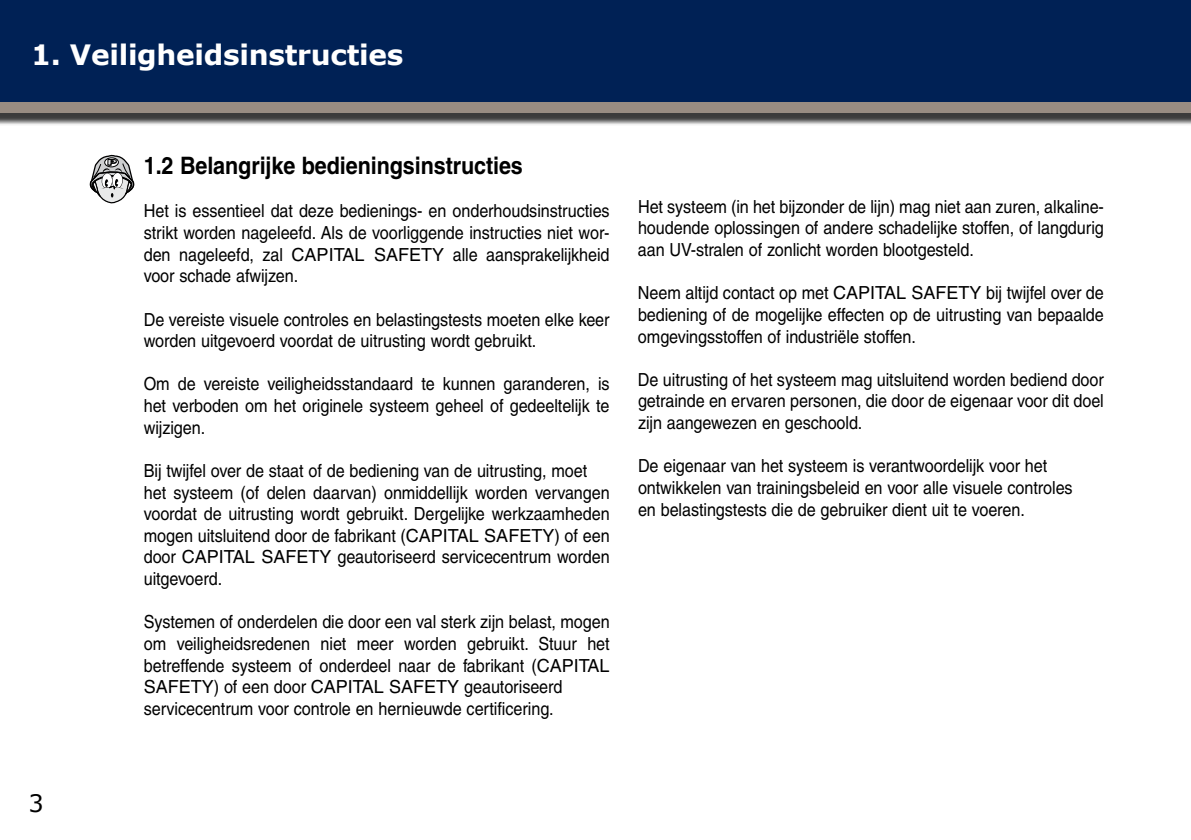
<style>
.page{position:relative;width:1191px;height:840px;background:#fff}
.page>*{position:absolute;margin:0;border:0;box-sizing:border-box;transform-origin:0 0}
.t1{font:700 28px "Verdana";letter-spacing:-.01em;color:#fff}
.t2{font:700 24px "Helvetica";letter-spacing:-.005em;color:#000;scale:.9 1}
.t3{font:24px "Verdana";color:#000}
.t4{font:18px/21.6px "Helvetica";letter-spacing:-.005em;color:#000;text-align:justify;scale:.9 1}
</style>
<div class="page">
<div style="left:0;top:0;width:1191px;height:126px;background:#000;opacity:.77"></div>
<div style="left:0;top:0;width:1191px;height:113px;background:#988c82"></div>
<div style="left:0;top:0;width:1191px;height:102px;background:#002155"></div>
<hr style="left:1190px;top:0;width:1px;height:126px;background:#000;opacity:.77">
<hr style="left:1190px;top:0;width:1px;height:113px;background:#988c82">
<hr style="left:1190px;top:0;width:1px;height:102px;background:#002155">
<svg style="left:89px;top:154px;width:46px;height:50px"></svg>
<h1 class="t1" style="left:31px;top:37px;width:374px">1. Veiligheidsinstructies</h1>
<h2 class="t3" style="left:28px;top:787px;width:17px">3</h2>
<h2 class="t2" style="left:144px;top:151px;width:423px">1.2 Belangrijke bedieningsinstructies</h2>
<p class="t4" style="left:144px;top:200px;width:519px">Het is essentieel dat deze bedienings- en onderhoudsinstructies strikt worden nageleefd. Als de voorliggende instructies niet wor&shy;den nageleefd, zal CAPITAL SAFETY alle aansprakelijkheid voor schade afwijzen.</p>
<p class="t4" style="left:144px;top:308px;width:519px">De vereiste visuele controles en belastingstests moeten elke keer worden uitgevoerd voordat de uitrusting wordt gebruikt.</p>
<p class="t4" style="left:144px;top:373px;width:519px">Om de vereiste veiligheidsstandaard te kunnen garanderen, is het verboden om het originele systeem geheel of gedeeltelijk te wijzigen.</p>
<p class="t4" style="left:144px;top:459px;width:519px;text-align:left">Bij twijfel over de staat of de bediening van de uitrusting, moet het systeem (of delen daarvan) onmiddellijk worden vervangen voordat de uitrusting wordt gebruikt. Dergelijke werkzaamheden mogen uitsluitend door de fabrikant (CAPITAL SAFETY) of een door CAPITAL SAFETY geautoriseerd servicecentrum worden uitgevoerd.</p>
<p class="t4" style="left:144px;top:610px;width:519px;text-align:left">Systemen of onderdelen die door een val sterk zijn belast, mogen om veiligheidsredenen niet meer worden gebruikt. Stuur het betreffende systeem of onderdeel naar de fabrikant (CAPITAL SAFETY) of een door CAPITAL SAFETY geautoriseerd servicecentrum voor controle en hernieuwde certificering.</p>
<p class="t4" style="left:638px;top:195px;width:519px">Het systeem (in het bijzonder de lijn) mag niet aan zuren, alkaline&shy;houdende oplossingen of andere schadelijke stoffen, of langdurig aan UV-stralen of zonlicht worden blootgesteld.</p>
<p class="t4" style="left:638px;top:282px;width:519px">Neem altijd contact op met CAPITAL SAFETY bij twijfel over de bediening of de mogelijke effecten op de uitrusting van bepaalde omgevingsstoffen of industriële stoffen.</p>
<p class="t4" style="left:638px;top:368px;width:519px">De uitrusting of het systeem mag uitsluitend worden bediend door getrainde en ervaren personen, die door de eigenaar voor dit doel zijn aangewezen en geschoold.</p>
<p class="t4" style="left:638px;top:455px;width:484px;text-align:left">De eigenaar van het systeem is verantwoordelijk voor het ontwikkelen van trainingsbeleid en voor alle visuele controles en belastingstests die de gebruiker dient uit te voeren.</p>
</div>
